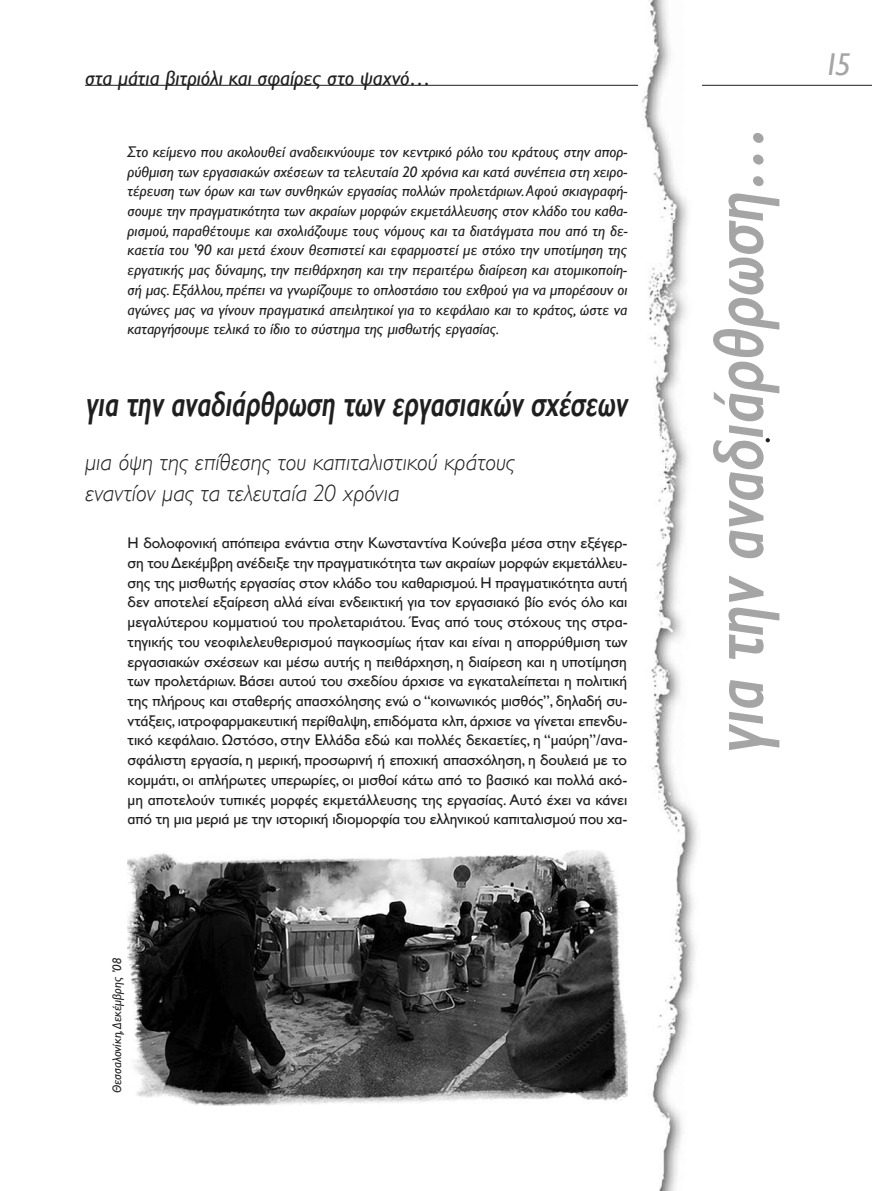
<style>
.page{position:relative;width:872px;height:1191px;background:#fff}
.page>*{position:absolute;margin:0;border:0;box-sizing:border-box;transform-origin:0 0}
.t1{font:72px "Gill Sans Hel Sem Con Bd It";color:#a5a5a5}
.t2{font:36px "Gill Sans Hel Sem Con Bd It";letter-spacing:-.005em;color:#1f1f1f;scale:.9 1}
.t3{font:italic 31.5px "Gill Sans Hel";color:#a5a5a5}
.t4{font:italic 300 24px/30.6px "Gill Sans Hel";color:#1f1f1f}
.t5{font:italic 21px "Gill Sans Hel";color:#1f1f1f}
.t6{font:15.45px/19.6px "Gill Sans Hel";letter-spacing:-.01em;color:#1f1f1f;text-align:justify}
.t7{font:italic 15.45px/19.6px "Gill Sans Hel";color:#1f1f1f;text-align:justify}
.t8{font:italic 12.6px "Gill Sans Hel";color:#1f1f1f}
</style>
<div class="page">
<hr style="left:85px;top:85px;width:787px;height:1px;background:#1f1f1f">
<img style="left:638px;top:0;width:64px;height:1191px">
<svg style="left:765px;top:438px;width:5px;height:4px"></svg>
<img style="left:127px;top:850px;width:500px;height:256px">
<h3 class="t5" style="left:85px;top:66px;width:347px">στα μάτια βιτριόλι και σφαίρες στο ψαχνό…</h3>
<p class="t7" style="left:128px;top:142px;width:501px">Στο κείμενο που ακολουθεί αναδεικνύουμε τον κεντρικό ρόλο του κράτους στην απορ&shy;ρύθμιση των εργασιακών σχέσεων τα τελευταία 20 χρόνια και κατά συνέπεια στη χειρο&shy;τέρευση των όρων και των συνθηκών εργασίας πολλών προλετάριων. Αφού σκιαγραφή&shy;σουμε την πραγματικότητα των ακραίων μορφών εκμετάλλευσης στον κλάδο του καθα&shy;ρισμού, παραθέτουμε και σχολιάζουμε τους νόμους και τα διατάγματα που από τη δε&shy;καετία του '90 και μετά έχουν θεσπιστεί και εφαρμοστεί με στόχο την υποτίμηση της εργατικής μας δύναμης, την πειθάρχηση και την περαιτέρω διαίρεση και ατομικοποίη&shy;σή μας. Εξάλλου, πρέπει να γνωρίζουμε το οπλοστάσιο του εχθρού για να μπορέσουν οι αγώνες μας να γίνουν πραγματικά απειλητικοί για το κεφάλαιο και το κράτος, ώστε να καταργήσουμε τελικά το ίδιο το σύστημα της μισθωτής εργασίας.</p>
<h2 class="t2" style="left:85px;top:384px;width:604px">για την αναδιάρθρωση των εργασιακών σχέσεων</h2>
<h3 class="t4" style="left:85px;top:447px;width:431px">μια όψη της επίθεσης του καπιταλιστικού κράτους εναντίον μας τα τελευταία 20 χρόνια</h3>
<p class="t6" style="left:128px;top:533px;width:501px">Η δολοφονική απόπειρα ενάντια στην Κωνσταντίνα Κούνεβα μέσα στην εξέγερ&shy;ση του Δεκέμβρη ανέδειξε την πραγματικότητα των ακραίων μορφών εκμετάλλευ&shy;σης της μισθωτής εργασίας στον κλάδο του καθαρισμού. Η πραγματικότητα αυτή δεν αποτελεί εξαίρεση αλλά είναι ενδεικτική για τον εργασιακό βίο ενός όλο και μεγαλύτερου κομματιού του προλεταριάτου. Ένας από τους στόχους της στρα&shy;τηγικής του νεοφιλελευθερισμού παγκοσμίως ήταν και είναι η απορρύθμιση των εργασιακών σχέσεων και μέσω αυτής η πειθάρχηση, η διαίρεση και η υποτίμηση των προλετάριων. Βάσει αυτού του σχεδίου άρχισε να εγκαταλείπεται η πολιτική της πλήρους και σταθερής απασχόλησης ενώ ο “κοινωνικός μισθός”, δηλαδή συ&shy;ντάξεις, ιατροφαρμακευτική περίθαλψη, επιδόματα κλπ, άρχισε να γίνεται επενδυ&shy;τικό κεφάλαιο. Ωστόσο, στην Ελλάδα εδώ και πολλές δεκαετίες, η “μαύρη”/ανα&shy;σφάλιστη εργασία, η μερική, προσωρινή ή εποχική απασχόληση, η δουλειά με το κομμάτι, οι απλήρωτες υπερωρίες, οι μισθοί κάτω από το βασικό και πολλά ακό&shy;μη αποτελούν τυπικές μορφές εκμετάλλευσης της εργασίας. Αυτό έχει να κάνει από τη μια μεριά με την ιστορική ιδιομορφία του ελληνικού καπιταλισμού που χα-</p>
<p class="t8" style="left:110px;top:1093px;width:136px;rotate:-90deg">Θεσσαλονίκη, Δεκέμβρης ’08</p>
<h1 class="t1" style="left:699px;top:755px;width:629px;rotate:-90deg">για την αναδιάρθρωσηÉ</h1>
<h3 class="t3" style="left:827px;top:47px;width:25px">15</h3>
</div>
